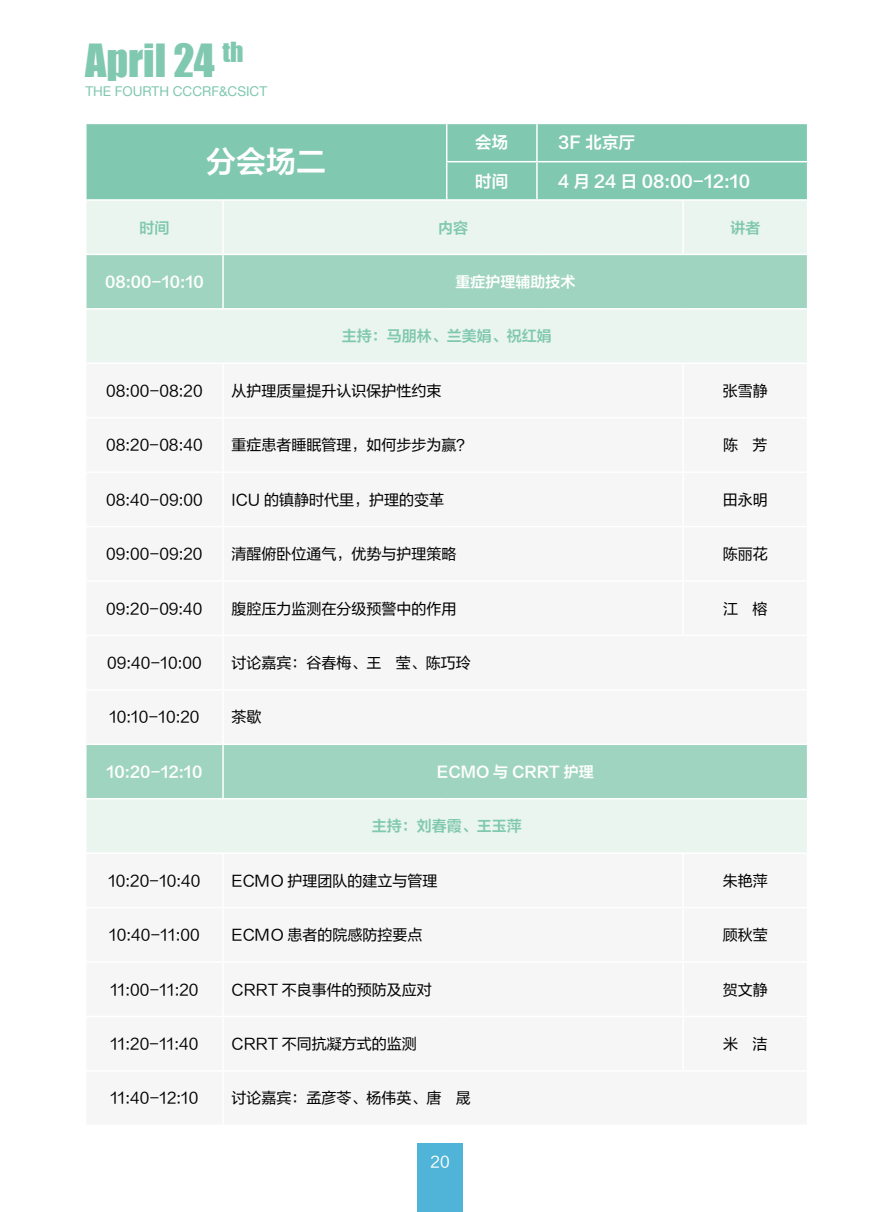
<style>
.page{position:relative;width:893px;height:1212px;background:#fff}
.page>*{position:absolute;margin:0;border:0;box-sizing:border-box;transform-origin:0 0}
.t1{font:42px "Impact";color:#80c8af}
.t2{font:30px "FZLTZCHJW GB1 0";color:#fff}
.t3{font:16.5px "FZLTZCHJW GB1 0";color:#fff}
.t4{font:15px "FZLTHJW GB1 0";color:#000}
.t5{font:15px "FZLTZCHJW GB1 0";color:#fff}
.t6{font:15px "FZLTZCHJW GB1 0";color:#80c8af}
.t7{font:15px "FZLTHJW GB1 0";color:#fff}
.t8{font:13.5px "Helvetica Neue";color:#80c8af}
</style>
<div class="page">
<div style="left:417px;top:1143px;width:46px;height:69px;background:#4fb4d7"></div>
<div style="left:87px;top:124px;width:720px;height:75px;background:#80c8af"></div>
<div style="left:87px;top:201px;width:720px;height:53px;background:#eaf5f0"></div>
<svg style="left:87px;top:255px;width:720px;height:107px;background:#c4e4d7"></svg>
<svg style="left:87px;top:745px;width:720px;height:107px;background:#c4e4d8"></svg>
<hr style="left:446px;top:124px;width:1px;height:37px;background:#fff">
<hr style="left:536px;top:124px;width:2px;height:37px;background:#fff">
<hr style="left:446px;top:161px;width:91px;height:1px;background:#fff">
<hr style="left:446px;top:162px;width:1px;height:37px;background:#fff">
<hr style="left:537px;top:161px;width:146px;height:1px;background:#fff">
<hr style="left:536px;top:162px;width:2px;height:37px;background:#fff">
<hr style="left:683px;top:161px;width:125px;height:1px;background:#fff">
<hr style="left:222px;top:201px;width:2px;height:53px;background:#fff">
<hr style="left:682px;top:201px;width:2px;height:53px;background:#fff">
<hr style="left:222px;top:255px;width:2px;height:53px;background:#fff">
<hr style="left:85px;top:308px;width:138px;height:2px;background:#fff">
<hr style="left:223px;top:308px;width:224px;height:2px;background:#fff">
<hr style="left:447px;top:308px;width:90px;height:2px;background:#fff">
<hr style="left:537px;top:308px;width:146px;height:2px;background:#fff">
<hr style="left:683px;top:308px;width:125px;height:2px;background:#fff">
<hr style="left:222px;top:745px;width:2px;height:53px;background:#fff">
<hr style="left:85px;top:798px;width:138px;height:1px;background:#fff">
<hr style="left:223px;top:798px;width:224px;height:1px;background:#fff">
<hr style="left:447px;top:798px;width:90px;height:1px;background:#fff">
<hr style="left:537px;top:798px;width:146px;height:1px;background:#fff">
<hr style="left:683px;top:798px;width:125px;height:1px;background:#fff">
<h1 class="t1" style="left:85px;top:28px;width:160px">April 24 <sup>th</sup></h1>
<p class="t8" style="left:85px;top:81px;width:183px">THE FOURTH CCCRF&amp;CSICT</p>
<h2 class="t2" style="left:206px;top:146px;width:121px">分会场二</h2>
<p class="t3" style="left:475px;top:134px;width:34px">会场</p>
<p class="t3" style="left:558px;top:134px;width:78px">3F 北京厅</p>
<p class="t3" style="left:475px;top:172px;width:34px">时间</p>
<p class="t3" style="left:558px;top:172px;width:193px">4 月 24 日 08:00-12:10</p>
<p class="t6" style="left:139px;top:219px;width:31px">时间</p>
<p class="t6" style="left:438px;top:219px;width:31px">内容</p>
<p class="t6" style="left:730px;top:219px;width:31px">讲者</p>
<p class="t5" style="left:105px;top:273px;width:100px">08:00-10:10</p>
<p class="t5" style="left:455px;top:273px;width:121px">重症护理辅助技术</p>
<p class="t6" style="left:342px;top:328px;width:211px">主持：马朋林、兰美娟、祝红娟</p>
<p class="t4" style="left:106px;top:382px;width:98px">08:00-08:20</p>
<p class="t4" style="left:232px;top:382px;width:212px">从护理质量提升认识保护性约束</p>
<p class="t4" style="left:723px;top:382px;width:46px">张雪静</p>
<p class="t4" style="left:106px;top:437px;width:98px">08:20-08:40</p>
<p class="t4" style="left:232px;top:437px;width:241px">重症患者睡眠管理，如何步步为赢？</p>
<p class="t4" style="left:723px;top:437px;width:46px">陈 芳</p>
<p class="t4" style="left:106px;top:491px;width:98px">08:40-09:00</p>
<p class="t4" style="left:232px;top:491px;width:214px">ICU 的镇静时代里，护理的变革</p>
<p class="t4" style="left:723px;top:491px;width:46px">田永明</p>
<p class="t4" style="left:106px;top:546px;width:98px">09:00-09:20</p>
<p class="t4" style="left:232px;top:546px;width:226px">清醒俯卧位通气，优势与护理策略</p>
<p class="t4" style="left:723px;top:546px;width:46px">陈丽花</p>
<p class="t4" style="left:106px;top:600px;width:98px">09:20-09:40</p>
<p class="t4" style="left:232px;top:600px;width:226px">腹腔压力监测在分级预警中的作用</p>
<p class="t4" style="left:723px;top:600px;width:46px">江 榕</p>
<p class="t4" style="left:107px;top:654px;width:96px">09:40-10:00</p>
<p class="t4" style="left:232px;top:654px;width:241px">讨论嘉宾：谷春梅、王 莹、陈巧玲</p>
<p class="t4" style="left:109px;top:709px;width:92px">10:10-10:20</p>
<p class="t4" style="left:232px;top:709px;width:31px">茶歇</p>
<p class="t5" style="left:107px;top:763px;width:97px">10:20-12:10</p>
<p class="t5" style="left:437px;top:763px;width:158px">ECMO 与 CRRT 护理</p>
<p class="t6" style="left:372px;top:818px;width:151px">主持：刘春霞、王玉萍</p>
<p class="t4" style="left:108px;top:872px;width:94px">10:20-10:40</p>
<p class="t4" style="left:232px;top:872px;width:208px">ECMO 护理团队的建立与管理</p>
<p class="t4" style="left:723px;top:872px;width:46px">朱艳萍</p>
<p class="t4" style="left:109px;top:927px;width:92px">10:40-11:00</p>
<p class="t4" style="left:232px;top:927px;width:193px">ECMO 患者的院感防控要点</p>
<p class="t4" style="left:723px;top:927px;width:46px">顾秋莹</p>
<p class="t4" style="left:110px;top:981px;width:90px">11:00-11:20</p>
<p class="t4" style="left:232px;top:981px;width:202px">CRRT 不良事件的预防及应对</p>
<p class="t4" style="left:723px;top:981px;width:46px">贺文静</p>
<p class="t4" style="left:110px;top:1035px;width:90px">11:20-11:40</p>
<p class="t4" style="left:232px;top:1035px;width:187px">CRRT 不同抗凝方式的监测</p>
<p class="t4" style="left:723px;top:1035px;width:46px">米 洁</p>
<p class="t4" style="left:110px;top:1090px;width:90px">11:40-12:10</p>
<p class="t4" style="left:232px;top:1090px;width:241px">讨论嘉宾：孟彦苓、杨伟英、唐 晟</p>
<p class="t7" style="left:431px;top:1154px;width:21px">20</p>
</div>
